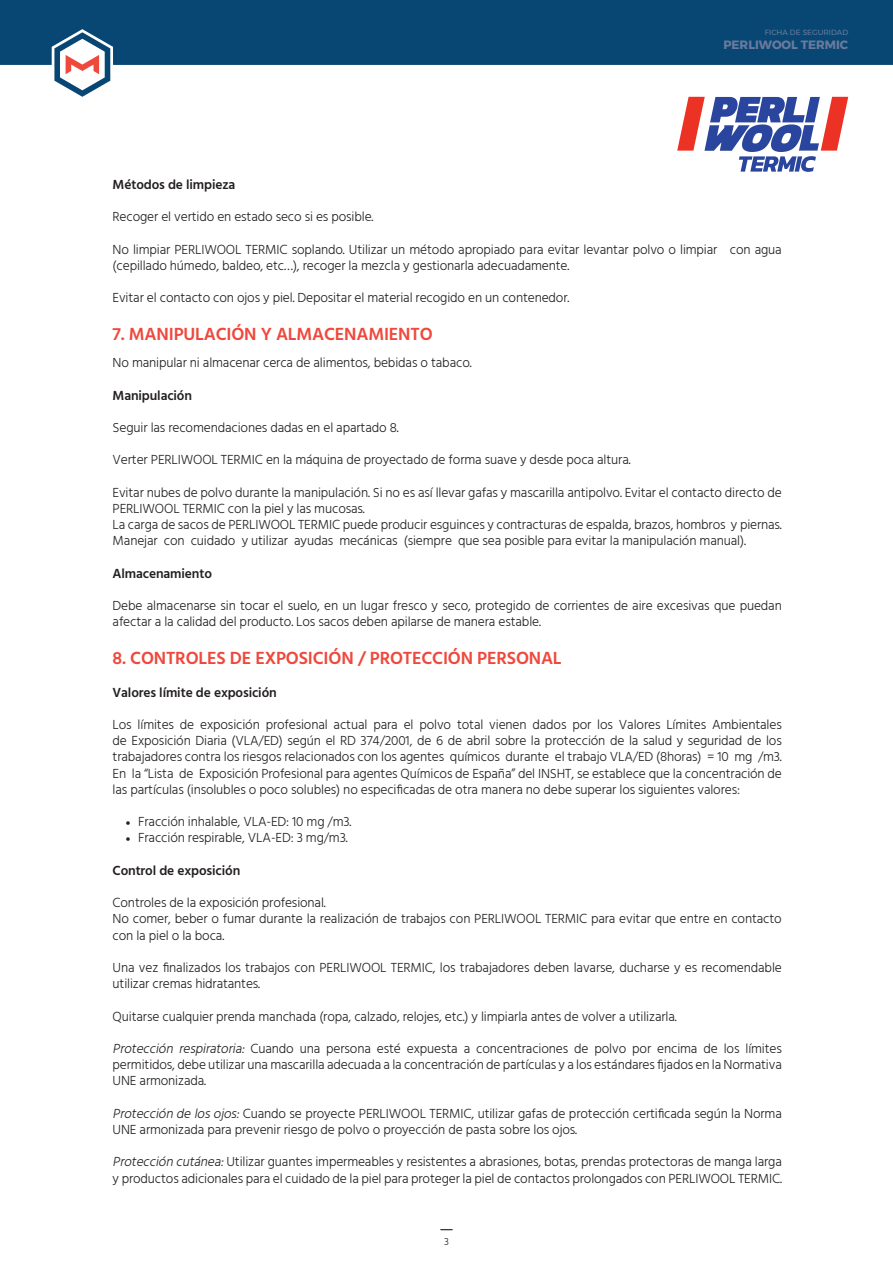
<style>
.page{position:relative;width:893px;height:1263px;background:#fff}
.page>*{position:absolute;margin:0;border:0;box-sizing:border-box;transform-origin:0 0}
.t1{font:600 18px "Hind";letter-spacing:-.01em;color:#ef483c}
.t2{font:300 13.5px/16.2px "Hind";letter-spacing:-.01em;color:#231f20}
.t3{font:600 13.5px "Hind";letter-spacing:-.01em;color:#231f20}
.t4{font:700 12px "Montserrat";color:#6b7a9c}
.t5{font:300 10.5px "Hind";color:#231f20}
.t6{font:7.5px "Montserrat";color:#6b7a9c}
.s1{font-family:"Minion Pro";font-weight:400}
.s2{font-style:italic}
</style>
<div class="page">
<svg style="left:54px;top:65px;width:56px;height:32px"></svg>
<div style="left:0;top:0;width:893px;height:65px;background:#084774"></div>
<svg style="left:677px;top:97px;width:171px;height:75px"></svg>
<p class="t6" style="left:765px;top:26px;width:85px">FICHA DE SEGURIDAD</p>
<p class="t4" style="left:723px;top:35px;width:126px">PERLIWOOL TERMIC</p>
<p class="t3" style="left:113px;top:176px;width:124px">Métodos de limpieza</p>
<p class="t2" style="left:113px;top:209px;width:262px">Recoger el vertido en estado seco si es posible.</p>
<p class="t2" style="left:113px;top:242px;width:671px">No limpiar PERLIWOOL TERMIC soplando. Utilizar un método apropiado para evitar levantar polvo o limpiar con agua (cepillado húmedo, baldeo, etc…), recoger la mezcla y gestionarla adecuadamente.</p>
<p class="t2" style="left:113px;top:290px;width:458px">Evitar el contacto con ojos y piel. Depositar el material recogido en un contenedor.</p>
<h1 class="t1" style="left:113px;top:323px;width:322px">7. MANIPULACIÓN Y ALMACENAMIENTO</h1>
<p class="t2" style="left:113px;top:355px;width:361px">No manipular ni almacenar cerca de alimentos, bebidas o tabaco.</p>
<p class="t3" style="left:113px;top:387px;width:81px">Manipulación</p>
<p class="t2" style="left:113px;top:420px;width:288px">Seguir las recomendaciones dadas en el apartado 8.</p>
<p class="t2" style="left:113px;top:452px;width:520px">Verter PERLIWOOL TERMIC en la máquina de proyectado de forma suave y desde poca altura.</p>
<p class="t2" style="left:113px;top:485px;width:671px">Evitar nubes de polvo durante la manipulación. Si no es así llevar gafas y mascarilla antipolvo. Evitar el contacto directo de PERLIWOOL TERMIC con la piel y las mucosas.<br>La carga de sacos de PERLIWOOL TERMIC puede producir esguinces y contracturas de espalda, brazos, hombros y piernas.<br>Manejar con cuidado y utilizar ayudas mecánicas (siempre que sea posible para evitar la manipulación manual).</p>
<p class="t3" style="left:113px;top:565px;width:101px">Almacenamiento</p>
<p class="t2" style="left:113px;top:598px;width:671px">Debe almacenarse sin tocar el suelo, en un lugar fresco y seco, protegido de corrientes de aire excesivas que puedan afectar a la calidad del producto. Los sacos deben apilarse de manera estable.</p>
<h1 class="t1" style="left:113px;top:647px;width:451px">8. CONTROLES DE EXPOSICIÓN / PROTECCIÓN PERSONAL</h1>
<p class="t3" style="left:113px;top:684px;width:166px">Valores límite de exposición</p>
<p class="t2" style="left:113px;top:717px;width:671px;text-align:justify">Los límites de exposición profesional actual para el polvo total vienen dados por los Valores Límites Ambientales de Exposición Diaria (VLA/ED) según el RD 374/2001, de 6 de abril sobre la protección de la salud y seguridad de los trabajadores contra los riesgos relacionados con los agentes químicos durante el trabajo VLA/ED (8horas) = 10 mg /m3.<br>En la “Lista de Exposición Profesional para agentes Químicos de España” del INSHT, se establece que la concentración de las partículas (insolubles o poco solubles) no especificadas de otra manera no debe superar los siguientes valores:</p>
<p class="t2" style="left:125px;top:814px;width:228px"><span class="s1">•</span> Fracción inhalable, VLA-ED: 10 mg /m3.</p>
<p class="t2" style="left:125px;top:830px;width:224px"><span class="s1">•</span> Fracción respirable, VLA-ED: 3 mg/m3.</p>
<p class="t3" style="left:113px;top:862px;width:129px">Control de exposición</p>
<p class="t2" style="left:113px;top:895px;width:671px">Controles de la exposición profesional.<br>No comer, beber o fumar durante la realización de trabajos con PERLIWOOL TERMIC para evitar que entre en contacto con la piel o la boca.</p>
<p class="t2" style="left:113px;top:960px;width:671px">Una vez finalizados los trabajos con PERLIWOOL TERMIC, los trabajadores deben lavarse, ducharse y es recomendable utilizar cremas hidratantes.</p>
<p class="t2" style="left:113px;top:1009px;width:566px">Quitarse cualquier prenda manchada (ropa, calzado, relojes, etc.) y limpiarla antes de volver a utilizarla.</p>
<p class="t2" style="left:113px;top:1041px;width:671px;text-align:justify"><span class="s2">Protección respiratoria:</span> Cuando una persona esté expuesta a concentraciones de polvo por encima de los límites permitidos, debe utilizar una mascarilla adecuada a la concentración de partículas y a los estándares fijados en la Normativa UNE armonizada.</p>
<p class="t2" style="left:113px;top:1106px;width:671px"><span class="s2">Protección de losojos:</span>Cuando se proyecte PERLIWOOL TERMIC, utilizar gafas de protección certificada según la Norma<br>UNE armonizada para prevenir riesgo de polvo o proyección de pasta sobre los ojos.</p>
<p class="t2" style="left:113px;top:1154px;width:671px"><span class="s2">Protección cutánea:</span>Utilizar guantes impermeables y resistentes a abrasiones, botas, prendas protectoras de manga larga y productos adicionales para el cuidado de la piel para proteger la piel de contactos prolongados con PERLIWOOL TERMIC.</p>
<p class="t5" style="left:444px;top:1234px;width:6px">3</p>
</div>
